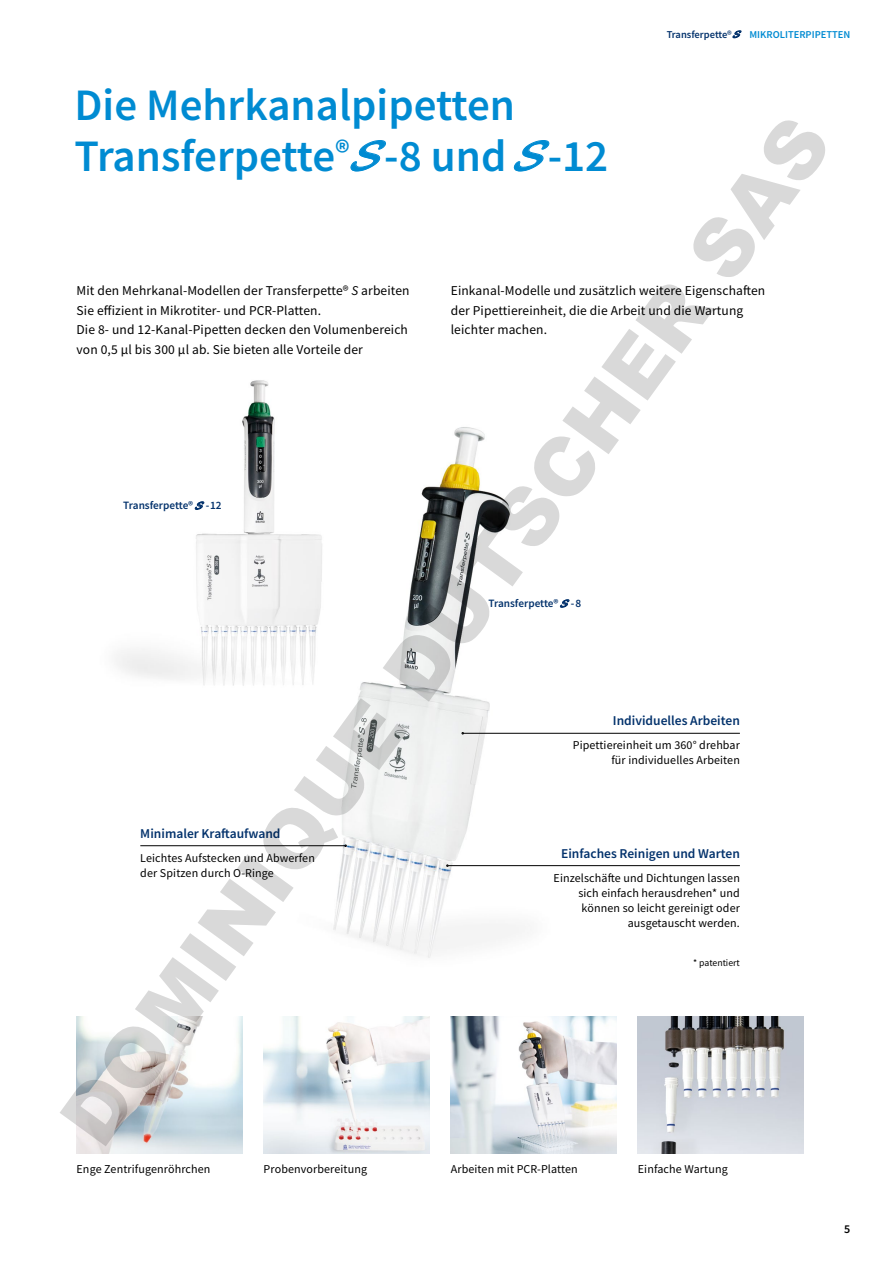
<style>
.page{position:relative;width:893px;height:1263px;background:#fff}
.page>*{position:absolute;margin:0;border:0;box-sizing:border-box;transform-origin:0 0}
.t1{font:900 79.8px "Arial";color:rgb(0 0 0/.15)}
.t2{font:600 45px/51px "Source Sans Pro";color:#008bd2}
.t3{font:13.5px/19.5px "Source Sans Pro";letter-spacing:.01em;color:#000}
.t4{font:600 13.5px "Source Sans Pro";color:#03326c}
.t5{font:12px/15px "Source Sans Pro";letter-spacing:.01em;color:#000;text-align:right}
.t6{font:600 12px "Source Sans Pro";color:#000}
.t7{font:600 11.25px "Source Sans Pro";color:#03326c}
.t8{font:600 10.5px "Source Sans Pro";color:#008bd2}
.t9{font:9.75px "Source Sans Pro";color:#000}
.s1{color:#03326c}
.s2{font-family:"Blacklight D";font-weight:400;font-style:italic;color:#03326c}
.s3{font-family:"Blacklight D";font-weight:400;font-style:italic}
.s4{font-style:italic}
</style>
<div class="page">
<img style="left:287px;top:427px;width:402px;height:531px">
<img style="left:451px;top:1017px;width:166px;height:136px">
<img style="left:264px;top:1017px;width:165px;height:136px">
<img style="left:77px;top:1017px;width:165px;height:136px">
<img style="left:638px;top:1017px;width:166px;height:136px">
<img style="left:116px;top:380px;width:220px;height:320px">
<hr style="left:140px;top:845px;width:205px;height:1px;background:#000">
<hr style="left:448px;top:865px;width:292px;height:1px;background:#000">
<hr style="left:463px;top:733px;width:277px;height:1px;background:#000">
<p class="t8" style="left:667px;top:27px;width:185px"><span class="s1">Transferpette®</span><span class="s2">S</span> MIKROLITERPIPETTEN</p>
<h2 class="t2" style="left:74px;top:79px;width:535px">Die Mehrkanalpipetten<br>Transferpette<sup>®</sup><span class="s3">S</span>-8 und <span class="s3">S</span>-12</h2>
<h1 class="t1" style="left:32px;top:1100px;width:1247px;rotate:-54deg">DOMINIQUE DUTSCHER SAS</h1>
<p class="t3" style="left:77px;top:281px;width:335px">Mit den Mehrkanal-Modellen der Transferpette® <span class="s4">S</span> arbeiten Sie effizient in Mikrotiter- und PCR-Platten.<br>Die 8- und 12-Kanal-Pipetten decken den Volumenbereich von 0,5 μl bis 300 μl ab. Sie bieten alle Vorteile der</p>
<p class="t3" style="left:451px;top:281px;width:316px">Einkanal-Modelle und zusätzlich weitere Eigenschaften der Pipettiereinheit, die die Arbeit und die Wartung leichter machen.</p>
<p class="t7" style="left:123px;top:498px;width:100px">Transferpette® <span class="s3">S</span> -12</p>
<p class="t7" style="left:488px;top:596px;width:94px">Transferpette® <span class="s3">S</span> -8</p>
<p class="t4" style="left:613px;top:712px;width:128px">Individuelles Arbeiten</p>
<p class="t5" style="left:573px;top:738px;width:169px">Pipettiereinheit um 360° drehbar für individuelles Arbeiten</p>
<p class="t4" style="left:140px;top:824px;width:142px">Minimaler Kraftaufwand</p>
<p class="t5" style="left:140px;top:850px;width:176px;text-align:left">Leichtes Aufstecken und Abwerfen der Spitzen durch O-Ringe</p>
<p class="t4" style="left:561px;top:844px;width:180px">Einfaches Reinigen und Warten</p>
<p class="t5" style="left:554px;top:870px;width:188px">Einzelschäfte und Dichtungen lassen sich einfach herausdrehen* und können so leicht gereinigt oder ausgetauscht werden.</p>
<p class="t9" style="left:693px;top:956px;width:48px">* patentiert</p>
<p class="t5" style="left:77px;top:1161px;width:135px">Enge Zentrifugenröhrchen</p>
<p class="t5" style="left:264px;top:1161px;width:105px">Probenvorbereitung</p>
<p class="t5" style="left:451px;top:1161px;width:128px">Arbeiten mit PCR-Platten</p>
<p class="t5" style="left:638px;top:1161px;width:91px">Einfache Wartung</p>
<p class="t6" style="left:844px;top:1221px;width:8px">5</p>
</div>
